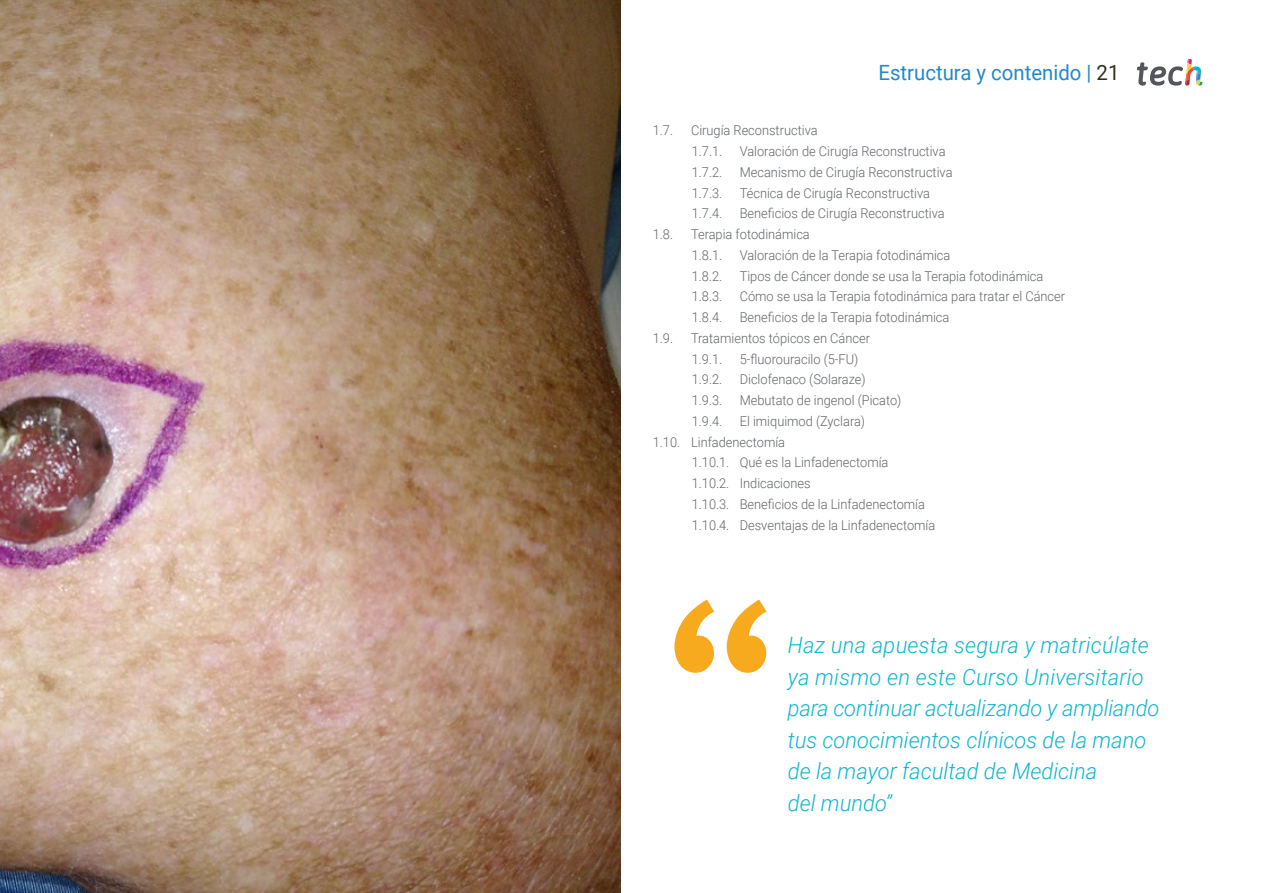
<style>
.page{position:relative;width:1263px;height:893px;background:#fff}
.page>*{position:absolute;margin:0;border:0;box-sizing:border-box;transform-origin:0 0}
.t1{font:italic 300 22.5px/31.5px "Roboto";color:#0fb6cf}
.t2{font:21px "Roboto";color:#2488c9}
.t3{font:300 13.5px/20.7px "Roboto";color:#61646a;scale:.95 1}
.s1{color:#312e20}
</style>
<div class="page">
<img style="left:0;top:0;width:621px;height:893px">
<svg style="left:1137px;top:59px;width:65px;height:27px"></svg>
<svg style="left:674px;top:600px;width:92px;height:73px"></svg>
<h2 class="t2" style="left:878px;top:57px;width:242px">Estructura y contenido | <span class="s1">21</span></h2>
<p class="t3" style="left:653px;top:120px;width:23px">1.7.</p>
<p class="t3" style="left:691px;top:120px;width:135px">Cirugía Reconstructiva<br>1.7.1.</p>
<p class="t3" style="left:740px;top:141px;width:218px">Valoración de Cirugía Reconstructiva</p>
<p class="t3" style="left:692px;top:161px;width:34px">1.7.2.</p>
<p class="t3" style="left:740px;top:161px;width:225px">Mecanismo de Cirugía Reconstructiva</p>
<p class="t3" style="left:692px;top:182px;width:34px">1.7.3.</p>
<p class="t3" style="left:740px;top:182px;width:202px">Técnica de Cirugía Reconstructiva</p>
<p class="t3" style="left:692px;top:203px;width:34px">1.7.4.</p>
<p class="t3" style="left:740px;top:203px;width:217px">Beneficios de Cirugía Reconstructiva</p>
<p class="t3" style="left:653px;top:224px;width:23px">1.8.</p>
<p class="t3" style="left:691px;top:224px;width:127px">Terapia fotodinámica<br>1.8.1.</p>
<p class="t3" style="left:740px;top:244px;width:223px">Valoración de la Terapia fotodinámica</p>
<p class="t3" style="left:692px;top:265px;width:34px">1.8.2.</p>
<p class="t3" style="left:740px;top:265px;width:321px">Tipos de Cáncer donde se usa la Terapia fotodinámica</p>
<p class="t3" style="left:692px;top:286px;width:34px">1.8.3.</p>
<p class="t3" style="left:740px;top:286px;width:344px">Cómo se usa la Terapia fotodinámica para tratar el Cáncer</p>
<p class="t3" style="left:692px;top:307px;width:34px">1.8.4.</p>
<p class="t3" style="left:740px;top:307px;width:222px">Beneficios de la Terapia fotodinámica</p>
<p class="t3" style="left:653px;top:327px;width:23px">1.9.</p>
<p class="t3" style="left:691px;top:327px;width:190px">Tratamientos tópicos en Cáncer<br>1.9.1.</p>
<p class="t3" style="left:740px;top:348px;width:126px">5-fluorouracilo (5-FU)</p>
<p class="t3" style="left:692px;top:369px;width:34px">1.9.2.</p>
<p class="t3" style="left:740px;top:369px;width:134px">Diclofenaco (Solaraze)</p>
<p class="t3" style="left:692px;top:390px;width:34px">1.9.3.</p>
<p class="t3" style="left:740px;top:390px;width:172px">Mebutato de ingenol (Picato)</p>
<p class="t3" style="left:692px;top:410px;width:34px">1.9.4.</p>
<p class="t3" style="left:653px;top:410px;width:225px;text-indent:87px">El imiquimod (Zyclara)<br>1.10. Linfadenectomía</p>
<p class="t3" style="left:692px;top:452px;width:258px">1.10.1. Qué es la Linfadenectomía<br>1.10.2. Indicaciones<br>1.10.3. Beneficios de la Linfadenectomía 1.10.4. Desventajas de la Linfadenectomía</p>
<h1 class="t1" style="left:788px;top:628px;width:373px">Haz una apuesta segura y matricúlate ya mismo en este Curso Universitario para continuar actualizando y ampliando tus conocimientos clínicos de la mano de la mayor facultad de Medicina<br>del mundo”</h1>
</div>
